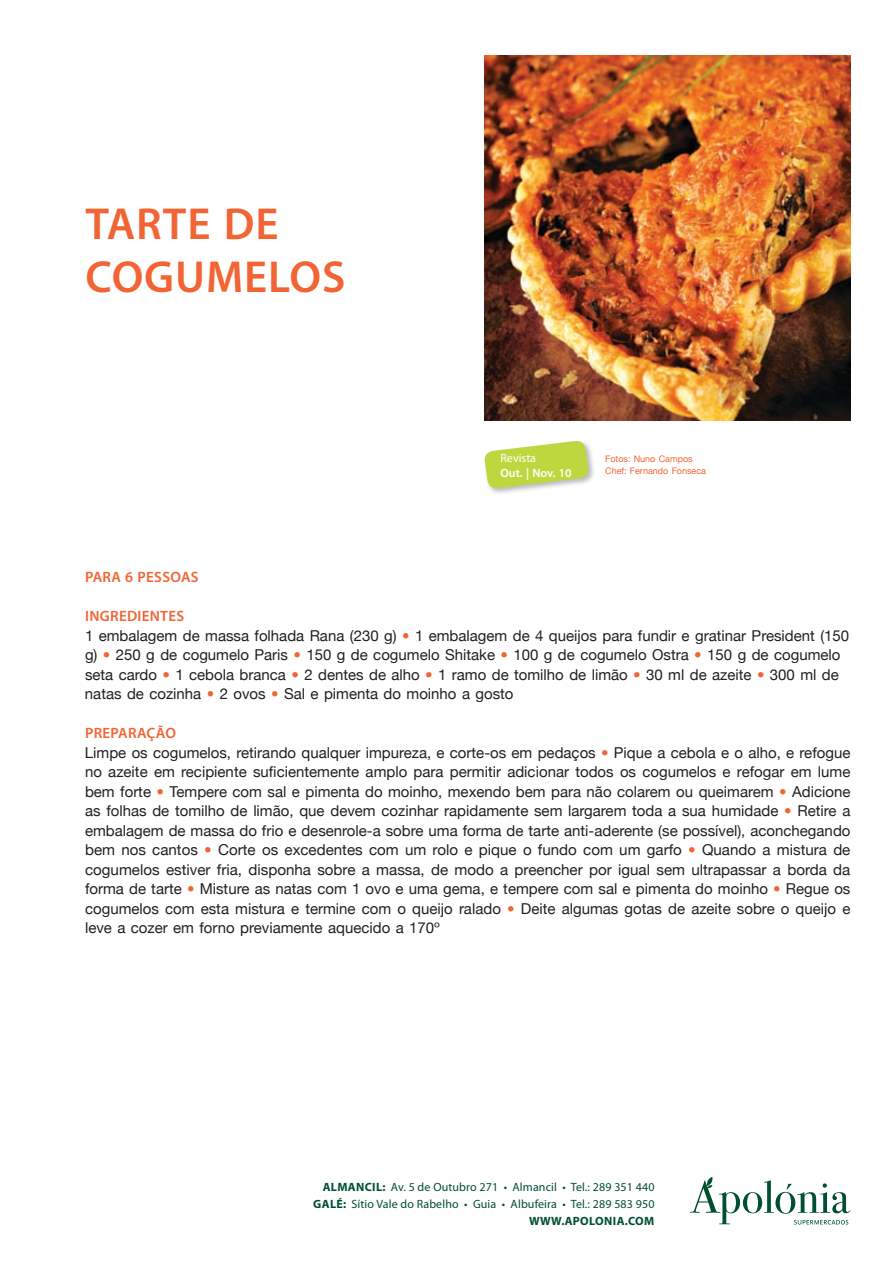
<style>
.page{position:relative;width:893px;height:1263px;background:#fff}
.page>*{position:absolute;margin:0;border:0;box-sizing:border-box;transform-origin:0 0}
.t1{font:600 45px/52.5px "Myriad Pro";letter-spacing:.02em;color:#f26434}
.t2{font:15px/19.5px "Helvetica Neue";color:#231f20}
.t3{font:600 15px "Myriad Pro";letter-spacing:.02em;color:#f26434}
.t4{font:12px/17.1px "Myriad Pro";letter-spacing:.01em;color:#00502f;text-align:right}
.t5{font:600 12px "Myriad Pro";color:#fff}
.t6{font:12px "Myriad Pro";color:#fff}
.t7{font:9px/12px "Helvetica Neue";color:#f26434}
.s1{color:#f26434}
.s2{font-weight:700}
</style>
<div class="page">
<svg style="left:690px;top:1177px;width:160px;height:47px"></svg>
<div style="left:483px;top:440px;width:112px;height:56px;background:#231f20;opacity:.3"></div>
<svg style="left:484px;top:440px;width:105px;height:49px"></svg>
<img style="left:485px;top:55px;width:365px;height:366px">
<h1 class="t1" style="left:85px;top:197px;width:261px">TARTE DE<br>COGUMELOS</h1>
<p class="t6" style="left:500px;top:450px;width:37px">Revista</p>
<p class="t5" style="left:500px;top:465px;width:73px">OUT. | NOV. 10</p>
<p class="t7" style="left:605px;top:452px;width:102px">Fotos: Nuno Campos<br>Chef: Fernando Fonseca</p>
<p class="t3" style="left:85px;top:568px;width:18px">PARA</p>
<p class="t3" style="left:125px;top:568px;width:22px">6 PESSOAS</p>
<p class="t3" style="left:85px;top:607px;width:14px">INGREDIENTES</p>
<p class="t2" style="left:85px;top:626px;width:766px">1 embalagem de massa folhada Rana (230 g) <span class="s1">•</span> 1 embalagem de 4 queijos para fundir e gratinar President (150 g) <span class="s1">•</span> 250 g de cogumelo Paris <span class="s1">•</span> 150 g de cogumelo Shitake <span class="s1">•</span> 100 g de cogumelo Ostra <span class="s1">•</span> 150 g de cogumelo seta cardo <span class="s1">•</span> 1 cebola branca <span class="s1">•</span> 2 dentes de alho <span class="s1">•</span> 1 ramo de tomilho de limão <span class="s1">•</span> 30 ml de azeite <span class="s1">•</span> 300 ml de natas de cozinha <span class="s1">•</span> 2 ovos <span class="s1">•</span> Sal e pimenta do moinho a gosto</p>
<p class="t3" style="left:85px;top:724px;width:19px">PREPARA</p>
<p class="t3" style="left:147px;top:724px;width:29px">ÇÃO</p>
<p class="t2" style="left:85px;top:743px;width:767px;text-align:justify">Limpe os cogumelos, retirando qualquer impureza, e corte-os em pedaços <span class="s1">•</span> Pique a cebola e o alho, e refogue no azeite em recipiente suficientemente amplo para permitir adicionar todos os cogumelos e refogar em lume bem forte <span class="s1">•</span> Tempere com sal e pimenta do moinho, mexendo bem para não colarem ou queimarem <span class="s1">•</span> Adicione as folhas de tomilho de limão, que devem cozinhar rapidamente sem largarem toda a sua humidade <span class="s1">•</span> Retire a embalagem de massa do frio e desenrole-a sobre uma forma de tarte anti-aderente (se possível), aconchegando bem nos cantos <span class="s1">•</span> Corte os excedentes com um rolo e pique o fundo com um garfo <span class="s1">•</span> Quando a mistura de cogumelos estiver fria, disponha sobre a massa, de modo a preencher por igual sem ultrapassar a borda da forma de tarte <span class="s1">•</span> Misture as natas com 1 ovo e uma gema, e tempere com sal e pimenta do moinho <span class="s1">•</span> Regue os cogumelos com esta mistura e termine com o queijo ralado <span class="s1">•</span> Deite algumas gotas de azeite sobre o queijo e leve a cozer em forno previamente aquecido a 170º</p>
<p class="t4" style="left:313px;top:1178px;width:343px"><span class="s2">ALMANCIL:</span> Av. 5 de Outubro 271 • Almancil • Tel.: 289 351 440<br><span class="s2">GALÉ:</span> Sítio Vale do Rabelho • Guia • Albufeira • Tel.: 289 583 950<br><span class="s2">WWW.APOLONIA.COM</span></p>
</div>
